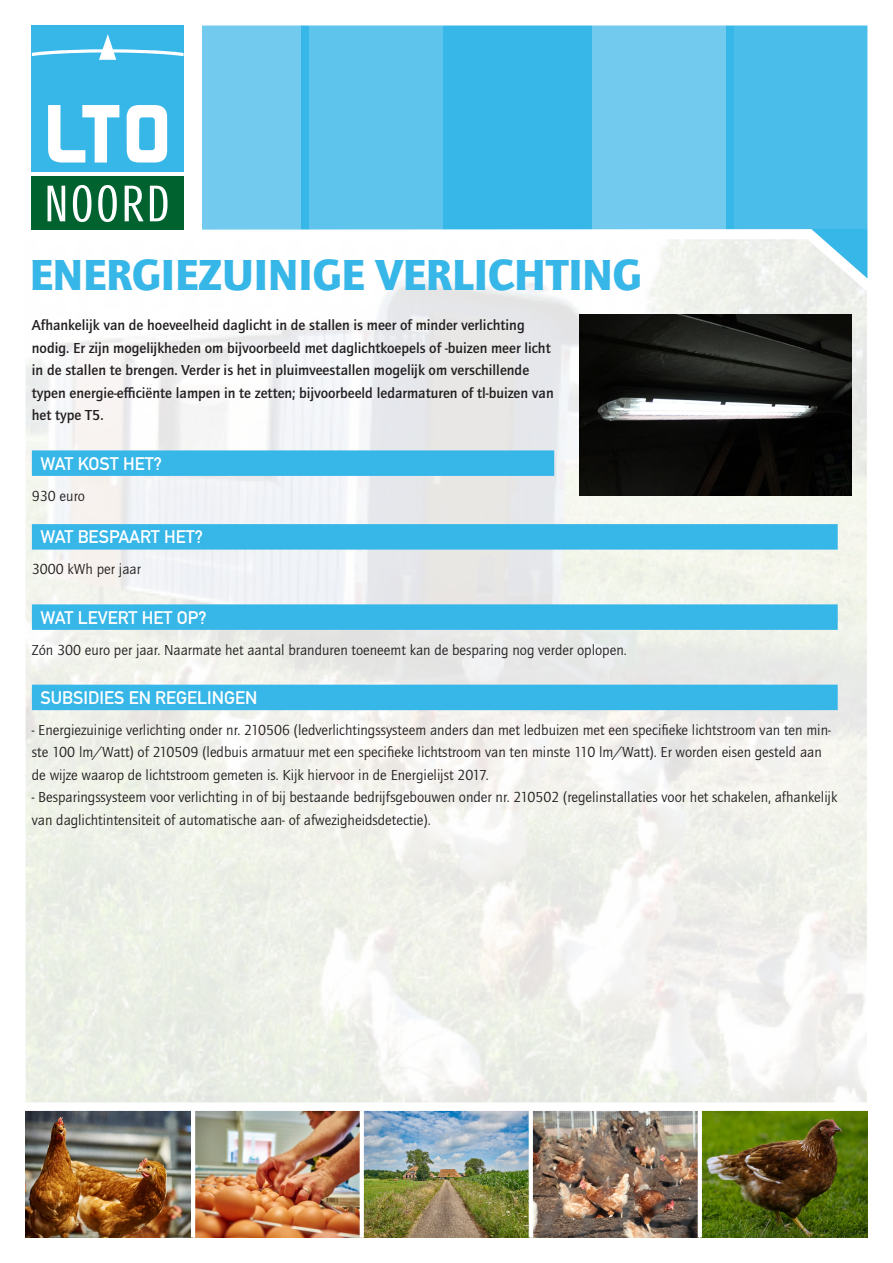
<style>
.page{position:relative;width:893px;height:1263px;background:#fff}
.page>*{position:absolute;margin:0;border:0;box-sizing:border-box;transform-origin:0 0}
.Koppen{font:900 45px "Quay Sans ITC Std";color:#37b6e8}
.wit_met_blauw{font:18px "DIN Mittelschrift Std";color:#fff}
.brood{font:15px/22.5px "Quay Sans ITC Std";color:#231f20}
.brood-2{font:500 15px/22.5px "Quay Sans ITC Std";color:#231f20}
</style>
<div class="page">
<svg style="left:301px;top:26px;width:566px;height:213px;fill:#37b6e8"></svg>
<div style="left:450px;top:26px;width:134px;height:204px;background:#37b6e8"></div>
<div style="left:26px;top:26px;width:133px;height:204px;background:linear-gradient(to bottom,#fff,#fff)"></div>
<svg style="left:167px;top:26px;width:134px;height:204px;fill:#72cbee"></svg>
<div style="left:309px;top:26px;width:134px;height:204px;background:#5ec4ec"></div>
<div style="left:592px;top:26px;width:134px;height:204px;background:#72cbee"></div>
<div style="left:734px;top:26px;width:133px;height:203px;background:#4abdea"></div>
<img style="left:702px;top:1111px;width:165px;height:126px">
<img style="left:195px;top:1111px;width:165px;height:126px">
<img style="left:364px;top:1111px;width:165px;height:126px">
<img style="left:533px;top:1111px;width:165px;height:126px">
<img style="left:26px;top:1111px;width:165px;height:126px">
<svg style="left:363px;top:1111px;width:1px;height:126px"></svg>
<svg style="left:532px;top:1111px;width:1px;height:89px"></svg>
<svg style="left:701px;top:1111px;width:1px;height:126px"></svg>
<img style="left:26px;top:239px;width:841px;height:863px">
<div style="left:32px;top:175px;width:152px;height:54px;background:#00622f"></div>
<svg style="left:48px;top:186px;width:17px;height:35px"></svg>
<svg style="left:73px;top:185px;width:18px;height:37px"></svg>
<svg style="left:98px;top:185px;width:19px;height:37px"></svg>
<svg style="left:125px;top:186px;width:19px;height:35px"></svg>
<svg style="left:150px;top:186px;width:18px;height:35px"></svg>
<div style="left:32px;top:26px;width:152px;height:148px;background:#37b6e8"></div>
<svg style="left:48px;top:105px;width:71px;height:58px"></svg>
<svg style="left:127px;top:105px;width:40px;height:58px"></svg>
<svg style="left:32px;top:34px;width:152px;height:26px"></svg>
<hr style="left:32px;top:173px;width:152px;height:3px;background:#fff">
<div style="left:32px;top:524px;width:806px;height:26px;background:#37b6e8"></div>
<div style="left:32px;top:604px;width:806px;height:26px;background:#37b6e8"></div>
<div style="left:32px;top:685px;width:806px;height:25px;background:#37b6e8"></div>
<img style="left:580px;top:314px;width:271px;height:181px">
<div style="left:32px;top:450px;width:522px;height:26px;background:#37b6e8"></div>
<p class="Koppen" style="left:30px;top:248px;width:613px">ENERGIEZUINIGE VERLICHTING</p>
<p class="brood-2" style="left:32px;top:314px;width:523px">Afhankelijk van de hoeveelheid daglicht in de stallen is meer of minder verlichting nodig. Er zijn mogelijkheden om bijvoorbeeld met daglichtkoepels of -buizen meer licht in de stallen te brengen. Verder is het in pluimveestallen mogelijk om verschillende typen energie-efficiënte lampen in te zetten; bijvoorbeeld ledarmaturen of tl-buizen van het type T5.</p>
<p class="wit_met_blauw" style="left:40px;top:453px;width:123px">WAT KOST HET?</p>
<p class="brood" style="left:32px;top:485px;width:55px">930 euro</p>
<p class="wit_met_blauw" style="left:40px;top:526px;width:164px">WAT BESPAART HET?</p>
<p class="brood" style="left:32px;top:558px;width:111px">3000 kWh per jaar</p>
<p class="wit_met_blauw" style="left:40px;top:607px;width:168px">WAT LEVERT HET OP?</p>
<p class="brood" style="left:32px;top:638px;width:596px">Zón 300 euro per jaar. Naarmate het aantal branduren toeneemt kan de besparing nog verder oplopen.</p>
<p class="wit_met_blauw" style="left:40px;top:687px;width:219px">SUBSIDIES EN REGELINGEN</p>
<p class="brood" style="left:32px;top:719px;width:800px">- Energiezuinige verlichting onder nr. 210506 (ledverlichtingssysteem anders dan met ledbuizen met een specifieke lichtstroom van ten min&shy;ste 100 lm/Watt) of 210509 (ledbuis armatuur met een specifieke lichtstroom van ten minste 110 lm/Watt). Er worden eisen gesteld aan de wijze waarop de lichtstroom gemeten is. Kijk hiervoor in de Energielijst 2017.</p>
<p class="brood" style="left:32px;top:786px;width:807px">- Besparingssysteem voor verlichting in of bij bestaande bedrijfsgebouwen onder nr. 210502 (regelinstallaties voor het schakelen, afhankelijk van daglichtintensiteit of automatische aan- of afwezigheidsdetectie).</p>
</div>
